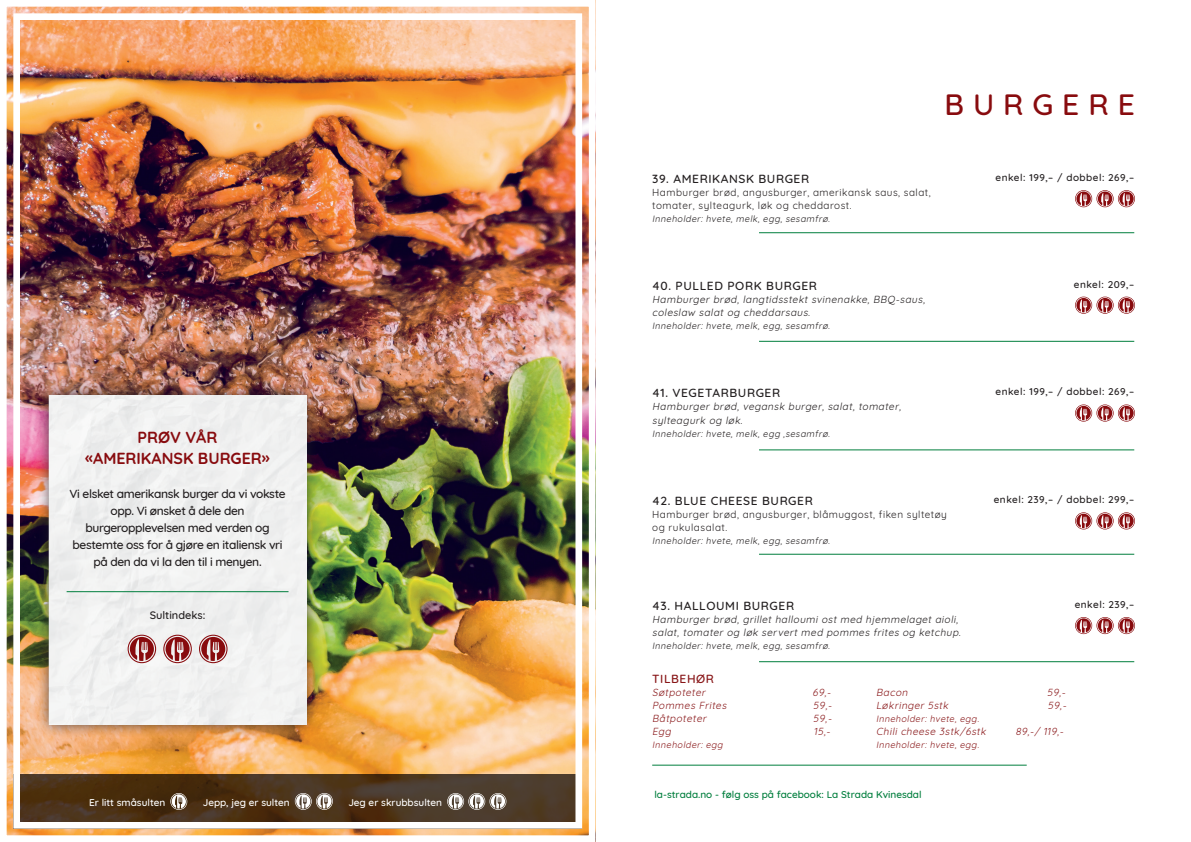
<style>
.page{position:relative;width:1191px;height:842px;background:#fff}
.page>*{position:absolute;margin:0;border:0;box-sizing:border-box;transform-origin:0 0}
.t1{font:500 30px "Quicksand";letter-spacing:.3em;color:#880b0e}
.t2{font:700 16px "Quicksand";color:#880b0e}
.t3{font:500 12px/17px "Quicksand";letter-spacing:-.03em;color:#231f20;text-align:center}
.t4{font:500 12px "Quicksand";letter-spacing:.05em;color:#231f20}
.t5{font:500 12px "Quicksand";letter-spacing:.05em;color:#881618}
.t6{font:500 11px "Quicksand";color:#231f20}
.t7{font:italic 10px/13px "Quicksand";color:#231f20}
.t8{font:10px "Quicksand";letter-spacing:.05em;color:#231f20}
.t9{font:italic 10px "Quicksand";color:#881618}
.t10{font:500 10px "Quicksand";letter-spacing:.05em;color:#231f20}
.t11{font:500 10px "Quicksand";color:#fff}
.t12{font:500 10px "Quicksand";color:#007e3d}
.t13{font:italic 9px "Quicksand";color:#231f20}
.t14{font:italic 9px "Quicksand";color:#881618}
</style>
<div class="page">
<hr style="left:759px;top:232px;width:375px;height:1px;background:#007e3d">
<svg style="left:1075px;top:190px;width:60px;height:17px"></svg>
<hr style="left:759px;top:341px;width:375px;height:1px;background:#007e3d">
<svg style="left:1075px;top:297px;width:60px;height:17px"></svg>
<hr style="left:759px;top:450px;width:375px;height:1px;background:#007e3d">
<svg style="left:1075px;top:404px;width:60px;height:18px"></svg>
<hr style="left:759px;top:554px;width:375px;height:1px;background:#007e3d">
<svg style="left:1075px;top:512px;width:60px;height:17px"></svg>
<hr style="left:759px;top:661px;width:375px;height:1px;background:#007e3d">
<svg style="left:1075px;top:617px;width:60px;height:17px"></svg>
<hr style="left:652px;top:765px;width:374px;height:1px;background:#007e3d">
<img style="left:6px;top:0;width:590px;height:842px">
<div style="left:13px;top:13px;width:569px;height:816px;border:7px solid #fff"></div>
<p class="t2" style="left:138px;top:424px;width:81px">PRØV VÅR</p>
<p class="t2" style="left:85px;top:445px;width:186px">«AMERIKANSK BURGER»</p>
<p class="t3" style="left:69px;top:484px;width:218px">Vi elsket amerikansk burger da vi vokste opp. Vi ønsket å dele den</p>
<p class="t3" style="left:85px;top:518px;width:186px">burgeropplevelsen med verden og</p>
<p class="t3" style="left:73px;top:535px;width:211px">bestemte oss for å gjøre en italiensk vri på den da vi la den til i menyen.</p>
<p class="t6" style="left:150px;top:607px;width:57px">Sultindeks:</p>
<p class="t11" style="left:89px;top:795px;width:78px">Er litt småsulten</p>
<p class="t11" style="left:203px;top:794px;width:89px">Jepp, jeg er sulten</p>
<p class="t11" style="left:348px;top:795px;width:95px">Jeg er skrubbsulten</p>
<p class="t1" style="left:944px;top:80px;width:192px">BURGERE</p>
<p class="t4" style="left:652px;top:169px;width:158px">39. AMERIKANSK BURGER</p>
<p class="t8" style="left:652px;top:185px;width:280px">Hamburger brød, angusburger, amerikansk saus, salat,</p>
<p class="t8" style="left:652px;top:198px;width:201px">tomater, sylteagurk, løk og cheddarost.</p>
<p class="t13" style="left:652px;top:212px;width:181px">Inneholder: hvete, melk, egg, sesamfrø.</p>
<p class="t4" style="left:652px;top:276px;width:166px">40. PULLED PORK BURGER</p>
<p class="t7" style="left:652px;top:291px;width:277px">Hamburger brød, langtidsstekt svinenakke, BBQ-saus,</p>
<p class="t7" style="left:652px;top:304px;width:162px">coleslaw salat og cheddarsaus.</p>
<p class="t13" style="left:652px;top:318px;width:181px">Inneholder: hvete, melk, egg, sesamfrø.</p>
<p class="t4" style="left:652px;top:383px;width:129px">41. VEGETARBURGER</p>
<p class="t7" style="left:652px;top:399px;width:253px">Hamburger brød, vegansk burger, salat, tomater,</p>
<p class="t7" style="left:652px;top:412px;width:94px">sylteagurk og løk.</p>
<p class="t13" style="left:652px;top:426px;width:181px">Inneholder: hvete, melk, egg ,sesamfrø.</p>
<p class="t10" style="left:995px;top:170px;width:140px">enkel: 199,– / dobbel: 269,–</p>
<p class="t10" style="left:1073px;top:276px;width:62px">enkel: 209,–</p>
<p class="t10" style="left:995px;top:384px;width:140px">enkel: 199,– / dobbel: 269,–</p>
<p class="t4" style="left:652px;top:491px;width:162px">42. BLUE CHEESE BURGER</p>
<p class="t8" style="left:652px;top:507px;width:296px">Hamburger brød, angusburger, blåmuggost, fiken syltetøy</p>
<p class="t8" style="left:652px;top:520px;width:77px">og rukulasalat.</p>
<p class="t13" style="left:652px;top:534px;width:181px">Inneholder: hvete, melk, egg, sesamfrø.</p>
<p class="t4" style="left:652px;top:596px;width:143px">43. HALLOUMI BURGER</p>
<p class="t7" style="left:652px;top:612px;width:312px">Hamburger brød, grillet halloumi ost med hjemmelaget aioli, salat, tomater og løk servert med pommes frites og ketchup.</p>
<p class="t13" style="left:652px;top:639px;width:181px">Inneholder: hvete, melk, egg, sesamfrø.</p>
<p class="t10" style="left:993px;top:492px;width:142px">enkel: 239,– / dobbel: 299,–</p>
<p class="t10" style="left:1074px;top:596px;width:61px">enkel: 239,–</p>
<p class="t5" style="left:652px;top:669px;width:63px">TILBEHØR</p>
<p class="t9" style="left:652px;top:684px;width:57px">Søtpoteter</p>
<p class="t9" style="left:812px;top:684px;width:22px">69,-</p>
<p class="t9" style="left:652px;top:697px;width:78px">Pommes Frites</p>
<p class="t9" style="left:813px;top:697px;width:22px">59,-</p>
<p class="t9" style="left:652px;top:710px;width:58px">Båtpoteter</p>
<p class="t9" style="left:813px;top:710px;width:22px">59,-</p>
<p class="t9" style="left:652px;top:723px;width:23px">Egg</p>
<p class="t9" style="left:814px;top:723px;width:20px">15,-</p>
<p class="t14" style="left:652px;top:737px;width:74px">Inneholder: egg</p>
<p class="t9" style="left:876px;top:684px;width:35px">Bacon</p>
<p class="t9" style="left:1047px;top:684px;width:22px">59,-</p>
<p class="t9" style="left:876px;top:697px;width:76px">Løkringer 5stk</p>
<p class="t9" style="left:1048px;top:697px;width:22px">59,-</p>
<p class="t14" style="left:876px;top:711px;width:106px">Inneholder: hvete, egg.</p>
<p class="t9" style="left:876px;top:723px;width:113px">Chili cheese 3stk/6stk</p>
<p class="t9" style="left:1015px;top:723px;width:52px">89,-/ 119,-</p>
<p class="t14" style="left:876px;top:737px;width:106px">Inneholder: hvete, egg.</p>
<p class="t12" style="left:654px;top:786px;width:269px">la-strada.no - følg oss på facebook: La Strada Kvinesdal</p>
</div>
